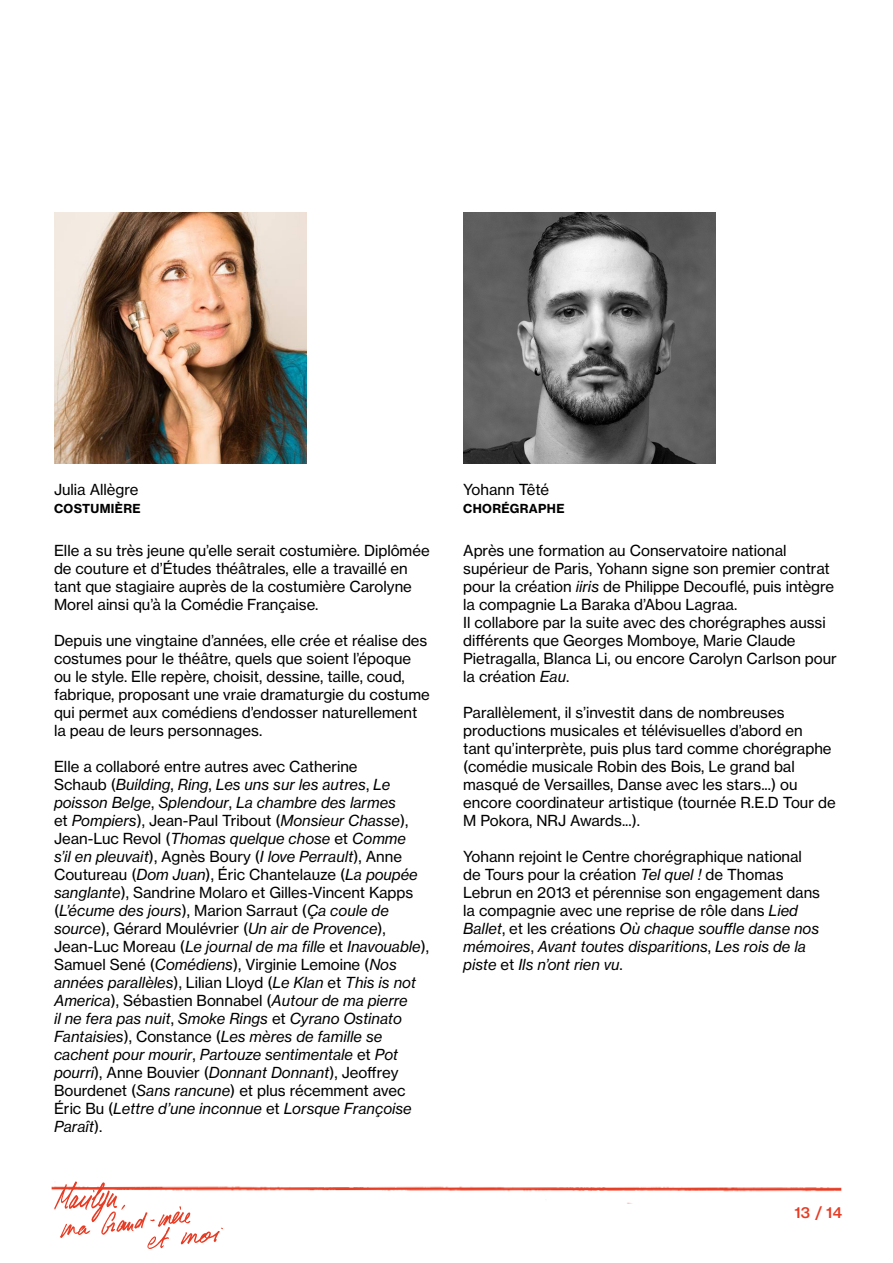
<style>
.page{position:relative;width:893px;height:1263px;background:#fff}
.page>*{position:absolute;margin:0;border:0;box-sizing:border-box;transform-origin:0 0}
.t1{font:15px/18px "N Haas Grotesk TX Pro 55 Rg";color:#000}
.t2{font:15px/18px "N Haas Grotesk TX Pro 56 It";color:#000}
.t3{font:15px "N Haas Grotesk TX Pro 65 Md";color:#e73b23}
.t4{font:12.3px "N Haas Grotesk TX Pro 75 Bd";letter-spacing:.025em;color:#000}
.s1{font-family:"N Haas Grotesk TX Pro 55 Rg"}
.s2{font-family:"N Haas Grotesk TX Pro 56 It"}
</style>
<div class="page">
<img style="left:52px;top:1186px;width:789px;height:18px">
<svg style="left:54px;top:1181px;width:169px;height:68px"></svg>
<img style="left:54px;top:213px;width:252px;height:250px">
<img style="left:463px;top:213px;width:252px;height:250px">
<p class="t1" style="left:54px;top:480px;width:86px">Julia Allègre</p>
<p class="t4" style="left:54px;top:501px;width:88px">COSTUMIÈRE</p>
<p class="t1" style="left:54px;top:541px;width:377px">Elle a su très jeune qu’elle serait costumière. Diplômée de couture et d’Études théâtrales, elle a travaillé en tant que stagiaire auprès de la costumière Carolyne Morel ainsi qu’à la Comédie Française.</p>
<p class="t1" style="left:54px;top:631px;width:377px">Depuis une vingtaine d’années, elle crée et réalise des costumes pour le théâtre, quels que soient l’époque ou le style. Elle repère, choisit, dessine, taille, coud, fabrique, proposant une vraie dramaturgie du costume qui permet aux comédiens d’endosser naturellement la peau de leurs personnages.</p>
<p class="t1" style="left:54px;top:757px;width:305px">Elle a collaboré entre autres avec Catherine</p>
<p class="t2" style="left:54px;top:775px;width:344px"><span class="s1">Schaub (</span>Building<span class="s1">,</span> Ring<span class="s1">,</span> Les uns sur les autres<span class="s1">,</span> Le poisson Belge<span class="s1">,</span> Splendour<span class="s1">,</span> La chambre des larmes</p>
<p class="t1" style="left:54px;top:811px;width:356px">et <span class="s2">Pompiers</span>), Jean-Paul Tribout (<span class="s2">Monsieur Chasse</span>),</p>
<p class="t2" style="left:54px;top:829px;width:354px"><span class="s1">Jean-Luc Revol (</span>Thomas quelque chose <span class="s1">et</span> Comme s’il en pleuvait<span class="s1">), Agnès Boury (</span>I love Perrault<span class="s1">), Anne</span></p>
<p class="t1" style="left:54px;top:865px;width:365px">Coutureau (<span class="s2">Dom Juan</span>), Éric Chantelauze (<span class="s2">La poupée sanglante</span>), Sandrine Molaro et Gilles-Vincent Kapps</p>
<p class="t2" style="left:54px;top:901px;width:377px"><span class="s1">(</span>L’écume des jours<span class="s1">), Marion Sarraut (</span>Ça coule de source<span class="s1">), Gérard Moulévrier (</span>Un air de Provence<span class="s1">),<br>Jean-Luc Moreau (</span>Le journal de ma fille <span class="s1">et</span> Inavouable<span class="s1">),</span></p>
<p class="t1" style="left:54px;top:955px;width:345px">Samuel Sené (<span class="s2">Comédiens</span>), Virginie Lemoine (<span class="s2">Nos</span></p>
<p class="t2" style="left:54px;top:973px;width:363px">années parallèles<span class="s1">), Lilian Lloyd (</span>Le Klan <span class="s1">et</span> This is not America<span class="s1">), Sébastien Bonnabel (</span>Autour de ma pierre il ne fera pas nuit<span class="s1">,</span> Smoke Rings <span class="s1">et</span> Cyrano Ostinato Fantaisies<span class="s1">), Constance (</span>Les mères de famille se cachent pour mourir<span class="s1">,</span> Partouze sentimentale <span class="s1">et</span> Pot</p>
<p class="t1" style="left:54px;top:1063px;width:353px"><span class="s2">pourri</span>), Anne Bouvier (<span class="s2">Donnant Donnant</span>), Jeoffrey<br>Bourdenet (<span class="s2">Sans rancune</span>) et plus récemment avec</p>
<p class="t2" style="left:54px;top:1099px;width:359px"><span class="s1">Éric Bu (</span>Lettre d’une inconnue <span class="s1">et</span> Lorsque Françoise<br>Paraît<span class="s1">).</span></p>
<p class="t1" style="left:463px;top:480px;width:87px">Yohann Têté</p>
<p class="t4" style="left:463px;top:501px;width:103px">CHORÉGRAPHE</p>
<p class="t1" style="left:463px;top:541px;width:375px">Après une formation au Conservatoire national supérieur de Paris, Yohann signe son premier contrat pour la création <span class="s2">iiris</span> de Philippe Decouflé, puis intègre la compagnie La Baraka d’Abou Lagraa.<br>Il collabore par la suite avec des chorégraphes aussi différents que Georges Momboye, Marie Claude Pietragalla, Blanca Li, ou encore Carolyn Carlson pour la création <span class="s2">Eau</span>.</p>
<p class="t1" style="left:463px;top:703px;width:374px">Parallèlement, il s’investit dans de nombreuses productions musicales et télévisuelles d’abord en<br>tant qu’interprète, puis plus tard comme chorégraphe (comédie musicale Robin des Bois, Le grand bal masqué de Versailles, Danse avec les stars...) ou encore coordinateur artistique (tournée R.E.D Tour de M Pokora, NRJ Awards...).</p>
<p class="t1" style="left:463px;top:847px;width:358px">Yohann rejoint le Centre chorégraphique national de Tours pour la création <span class="s2">Tel quel !</span> de Thomas Lebrun en 2013 et pérennise son engagement dans la compagnie avec une reprise de rôle dans <span class="s2">Lied</span></p>
<p class="t2" style="left:463px;top:919px;width:358px">Ballet<span class="s1">, et les créations</span> Où chaque souffle danse nos mémoires<span class="s1">,</span> Avant toutes disparitions<span class="s1">,</span> Les rois de la piste <span class="s1">et</span> Ils n’ont rien vu<span class="s1">.</span></p>
<p class="t3" style="left:794px;top:1203px;width:49px">13 / 14</p>
</div>
